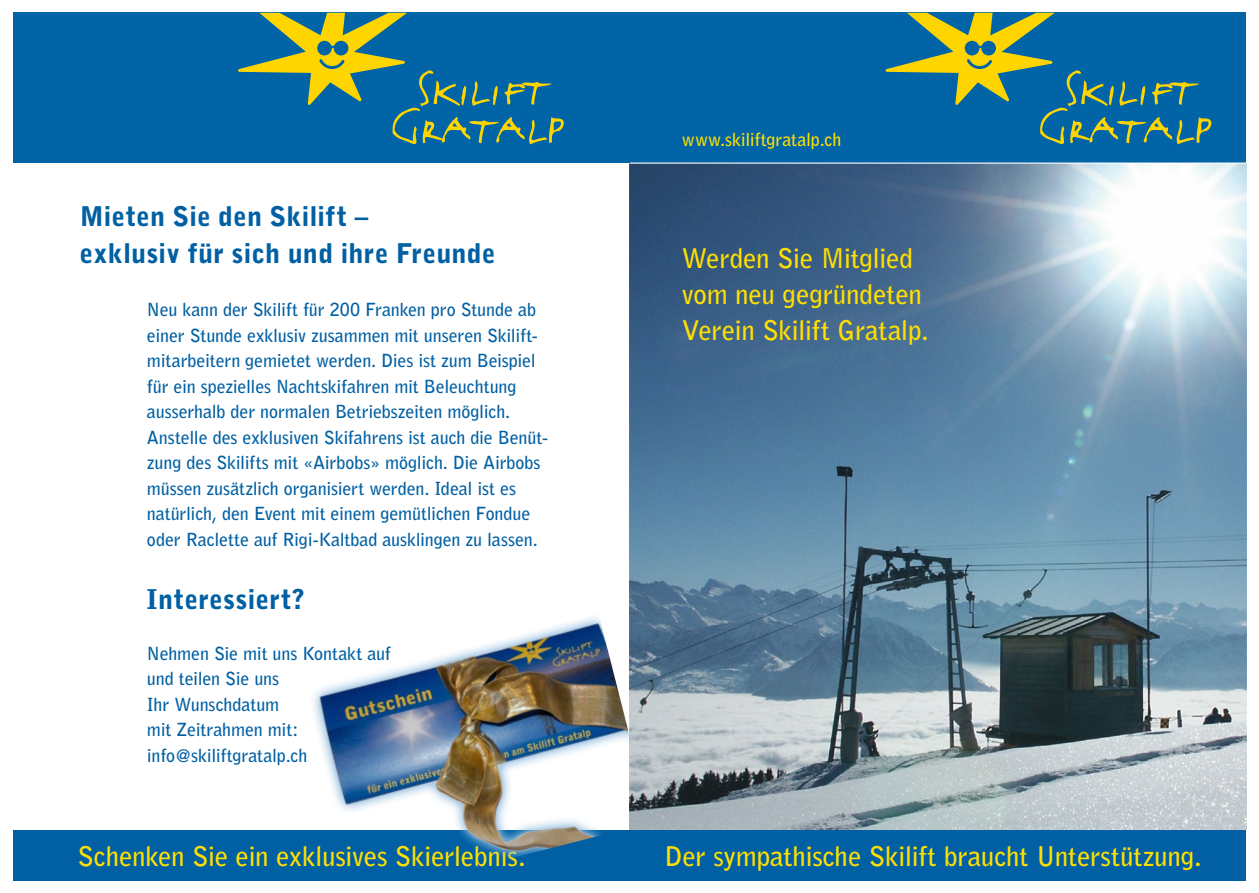
<style>
.page{position:relative;width:1259px;height:893px;background:#fff}
.page>*{position:absolute;margin:0;border:0;box-sizing:border-box;transform-origin:0 0}
.t1{font:700 27px/36px "Bell Gothic";letter-spacing:-.015em;color:#ffdf00}
.t2{font:900 27px/37.5px "Bell Gothic";letter-spacing:.015em;color:#0060a3}
.t3{font:700 18px/25.5px "Bell Gothic";letter-spacing:-.01em;color:#0060a3}
.t4{font:700 18px "Bell Gothic";letter-spacing:-.005em;color:#ffdf00}
</style>
<div class="page">
<img style="left:629px;top:164px;width:617px;height:666px">
<div style="left:629px;top:13px;width:617px;height:150px;background:#0064a7"></div>
<svg style="left:885px;top:13px;width:326px;height:132px"></svg>
<div style="left:629px;top:830px;width:617px;height:50px;background:#0060a3"></div>
<div style="left:13px;top:13px;width:616px;height:150px;background:#0064a7"></div>
<svg style="left:238px;top:13px;width:326px;height:132px"></svg>
<div style="left:13px;top:830px;width:616px;height:50px;background:#0060a3"></div>
<img style="left:302px;top:613px;width:349px;height:268px">
<h1 class="t2" style="left:80px;top:198px;width:417px">Mieten Sie den Skilift –<br>exklusiv für sich und ihre Freunde</h1>
<p class="t3" style="left:147px;top:297px;width:402px">Neu kann der Skilift für 200 Franken pro Stunde ab einer Stunde exklusiv zusammen mit unseren Skilift&shy;mitarbeitern gemietet werden. Dies ist zum Beispiel für ein spezielles Nachtskifahren mit Beleuchtung ausserhalb der normalen Betriebszeiten möglich.<br>Anstelle des exklusiven Skifahrens ist auch die Benüt&shy;zung des Skilifts mit «Airbobs» möglich. Die Airbobs müssen zusätzlich organisiert werden. Ideal ist es natürlich, den Event mit einem gemütlichen Fondue oder Raclette auf Rigi-Kaltbad ausklingen zu lassen.</p>
<h1 class="t2" style="left:147px;top:581px;width:160px">Interessiert?</h1>
<p class="t3" style="left:147px;top:640px;width:245px">Nehmen Sie mit uns Kontakt auf und teilen Sie uns<br>Ihr Wunschdatum<br>mit Zeitrahmen mit: info@skiliftgratalp.ch</p>
<h1 class="t1" style="left:77px;top:838px;width:449px">Schenken Sie ein exklusives Skierlebnis.</h1>
<p class="t4" style="left:682px;top:129px;width:161px">www.skiliftgratalp.ch</p>
<h1 class="t1" style="left:682px;top:240px;width:248px">Werden Sie Mitglied vom neu gegründeten<br>Verein Skilift Gratalp.</h1>
<h1 class="t1" style="left:664px;top:838px;width:538px">Der sympathische Skilift braucht Unterstützung.</h1>
</div>
